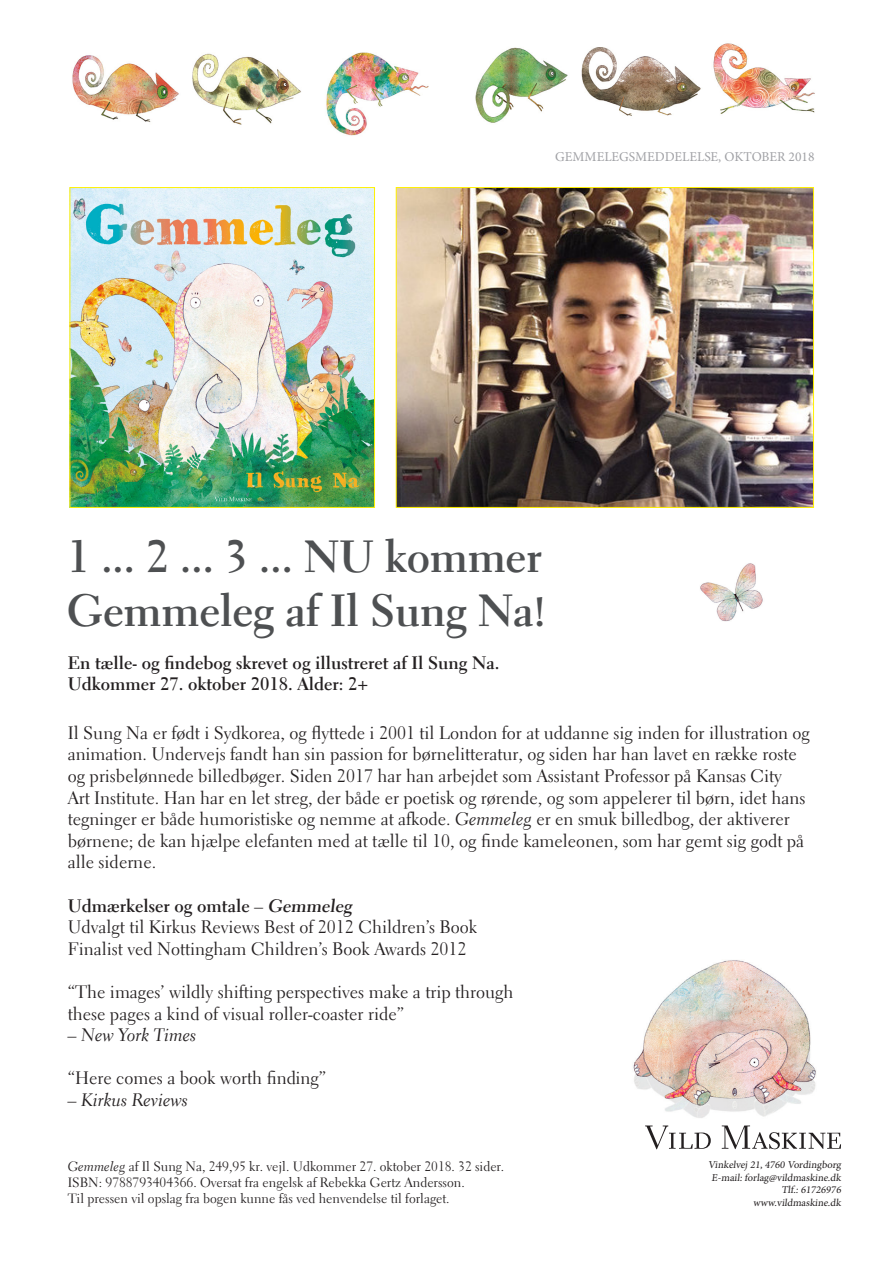
<style>
.page{position:relative;width:893px;height:1263px;background:#fff}
.page>*{position:absolute;margin:0;border:0;box-sizing:border-box;transform-origin:0 0}
.t1{font:700 45px "Electra LT Std";letter-spacing:-.01em;color:#4e5052}
.t2{font:18px/21.6px "Electra LT Std";color:#231f20}
.t3{font:700 18px/21.6px "Electra LT Std";color:#231f20}
.t4{font:18px "Electra LT Std Cursive";color:#231f20}
.t5{font:13.5px "Electra LT Std";color:#231f20}
.t6{font:13.5px "Minion Pro";color:#a0a1a5}
.t7{font:10.5px "Minion Pro";color:#231f20}
.s1{font-family:"Electra LT Std Cursive"}
.s2{font-family:"Electra LT Std Cursive";font-weight:400}
</style>
<div class="page">
<img style="left:72px;top:43px;width:743px;height:93px">
<img style="left:633px;top:960px;width:183px;height:190px">
<img style="left:398px;top:189px;width:414px;height:317px">
<div style="left:396px;top:187px;width:418px;height:321px;border:1px solid #fff101"></div>
<img style="left:700px;top:563px;width:63px;height:59px">
<svg style="left:645px;top:1125px;width:196px;height:24px"></svg>
<img style="left:71px;top:189px;width:302px;height:317px">
<div style="left:69px;top:187px;width:306px;height:321px;border:1px solid #fff101"></div>
<p class="t6" style="left:555px;top:147px;width:261px">GEMMELEGSMEDDELELSE, OKTOBER 2018</p>
<p class="t1" style="left:67px;top:529px;width:476px">1 ... 2 ... 3 ... NU kommer</p>
<p class="t1" style="left:67px;top:583px;width:481px">Gemmeleg af Il Sung Na!</p>
<p class="t3" style="left:68px;top:651px;width:433px">En tælle- og findebog skrevet og illustreret af Il Sung Na.<br>Udkommer 27. oktober 2018. Alder: 2+</p>
<p class="t2" style="left:68px;top:722px;width:744px">Il Sung Na er født i Sydkorea, og flyttede i 2001 til London for at uddanne sig inden for illustration og animation. Undervejs fandt han sin passion for børnelitteratur, og siden har han lavet en række roste og prisbelønnede billedbøger. Siden 2017 har han arbejdet som Assistant Professor på Kansas City<br>Art Institute. Han har en let streg, der både er poetisk og rørende, og som appelerer til børn, idet hans tegninger er både humoristiske og nemme at afkode. <span class="s1">Gemmeleg</span> er en smuk billedbog, der aktiverer børnene; de kan hjælpe elefanten med at tælle til 10, og finde kameleonen, som har gemt sig godt på alle siderne.</p>
<p class="t3" style="left:68px;top:894px;width:289px">Udmærkelser og omtale <span class="s2">–</span> Gemmeleg</p>
<p class="t2" style="left:68px;top:916px;width:411px">Udvalgt til Kirkus Reviews Best of 2012 Children’s Book</p>
<p class="t2" style="left:68px;top:938px;width:400px">Finalist ved Nottingham Children’s Book Awards 2012</p>
<p class="t2" style="left:68px;top:981px;width:447px">“The images’ wildly shifting perspectives make a trip through</p>
<p class="t2" style="left:68px;top:1003px;width:338px">these pages a kind of visual roller-coaster ride”</p>
<p class="t4" style="left:68px;top:1024px;width:130px">– New York Times</p>
<p class="t2" style="left:68px;top:1067px;width:260px">“Here comes a book worth finding”</p>
<p class="t4" style="left:68px;top:1089px;width:121px">– Kirkus Reviews</p>
<p class="t5" style="left:68px;top:1158px;width:438px"><span class="s1">Gemmeleg</span> af Il Sung Na, 249,95 kr. vejl. Udkommer 27. oktober 2018. 32 sider.</p>
<p class="t5" style="left:68px;top:1174px;width:398px">ISBN: 9788793404366. Oversat fra engelsk af Rebekka Gertz Andersson.</p>
<p class="t5" style="left:68px;top:1190px;width:383px">Til pressen vil opslag fra bogen kunne fås ved henvendelse til forlaget.</p>
<p class="t7" style="left:708px;top:1157px;width:136px">Vinkelvej 21, 4760 Vordingborg</p>
<p class="t7" style="left:711px;top:1170px;width:133px">E-mail: forlag@vildmaskine.dk</p>
<p class="t7" style="left:781px;top:1183px;width:63px">Tlf.: 61726976</p>
<p class="t7" style="left:753px;top:1195px;width:91px">www.vildmaskine.dk</p>
</div>
